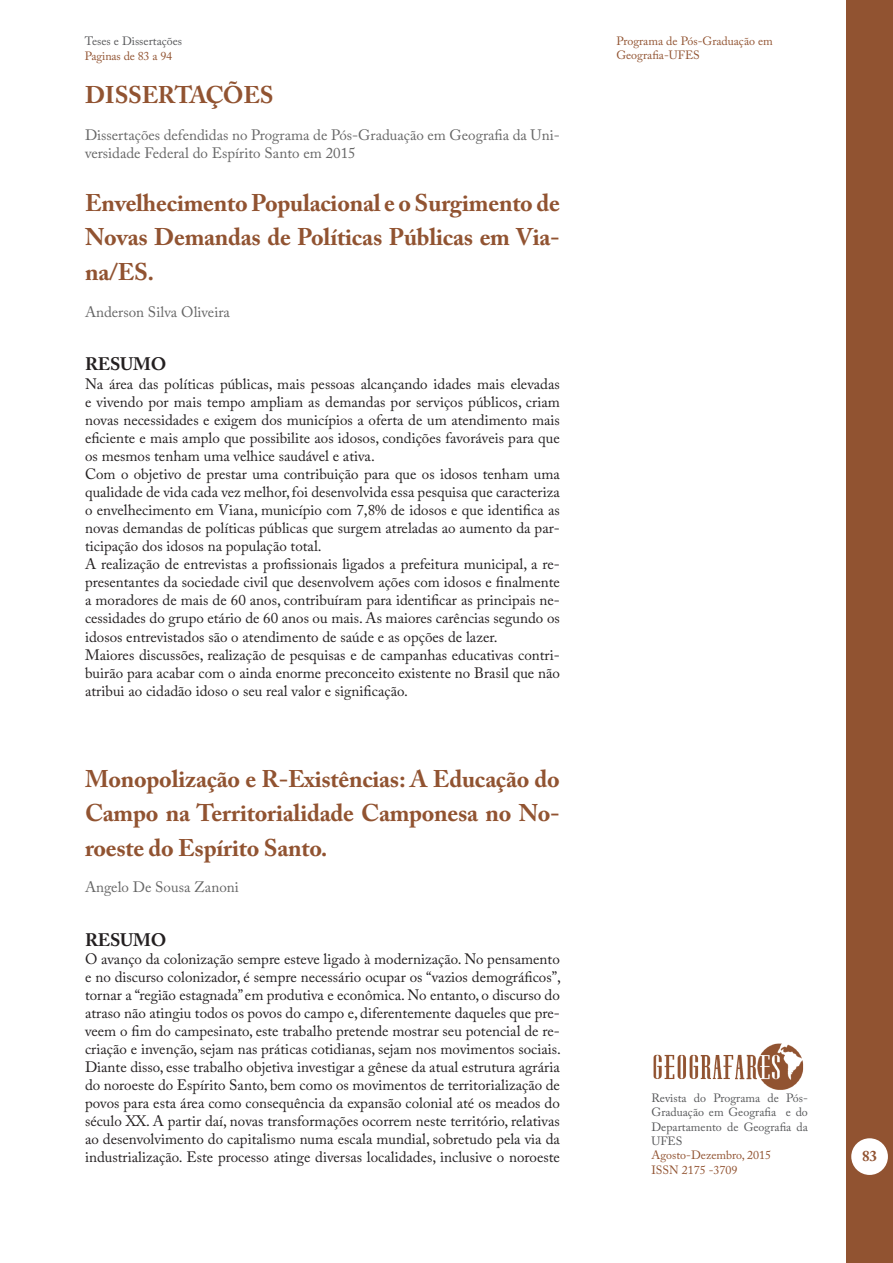
<style>
.page{position:relative;width:893px;height:1263px;background:#fff}
.page>*{position:absolute;margin:0;border:0;box-sizing:border-box;transform-origin:0 0}
.t1{font:700 24px/34.5px "Adobe Caslon Pro";letter-spacing:-.01em;color:#915331;text-align:justify}
.t2{font:700 18px "Adobe Caslon Pro";letter-spacing:-.01em;color:#231f20}
.t3{font:15px/18px "Adobe Caslon Pro";color:#231f20;text-align:justify}
.t4{font:15px/18px "Adobe Caslon Pro";color:#666}
.t5{font:700 15px "Adobe Caslon Pro";color:#915331}
.t6{font:12px/14.4px "Adobe Caslon Pro";color:#57585a;text-align:justify}
.t7{font:12px/14.4px "Adobe Caslon Pro";color:#915331}
</style>
<div class="page">
<img style="left:653px;top:1043px;width:151px;height:47px">
<div style="left:846px;top:0;width:47px;height:1263px;background:#915331"></div>
<div style="left:851px;top:1138px;width:37px;height:37px;background:#fff;border-radius:50%"></div>
<p class="t6" style="left:85px;top:34px;width:99px">Teses e Dissertações</p>
<p class="t7" style="left:85px;top:48px;width:89px">Paginas de 83 a 94</p>
<p class="t1" style="left:85px;top:77px;width:190px">DISSERTAÇÕES</p>
<p class="t4" style="left:85px;top:125px;width:476px">Dissertações defendidas no Programa de Pós-Graduação em Geografia da Uni&shy;versidade Federal do Espírito Santo em 2015</p>
<p class="t1" style="left:85px;top:185px;width:476px">Envelhecimento Populacional e o Surgimento de Novas Demandas de Políticas Públicas em Via&shy;na/ES.</p>
<p class="t4" style="left:85px;top:303px;width:146px">Anderson Silva Oliveira</p>
<p class="t2" style="left:85px;top:353px;width:83px">RESUMO</p>
<p class="t3" style="left:85px;top:374px;width:476px">Na área das políticas públicas, mais pessoas alcançando idades mais elevadas e vivendo por mais tempo ampliam as demandas por serviços públicos, criam novas necessidades e exigem dos municípios a oferta de um atendimento mais eficiente e mais amplo que possibilite aos idosos, condições favoráveis para que os mesmos tenham uma velhice saudável e ativa.</p>
<p class="t3" style="left:85px;top:465px;width:476px">Com o objetivo de prestar uma contribuição para que os idosos tenham uma qualidade de vida cada vez melhor, foi desenvolvida essa pesquisa que caracteriza o envelhecimento em Viana, município com 7,8% de idosos e que identifica as novas demandas de políticas públicas que surgem atreladas ao aumento da par&shy;ticipação dos idosos na população total.</p>
<p class="t3" style="left:85px;top:555px;width:476px">A realização de entrevistas a profissionais ligados a prefeitura municipal, a re&shy;presentantes da sociedade civil que desenvolvem ações com idosos e finalmente a moradores de mais de 60 anos, contribuíram para identificar as principais ne&shy;cessidades do grupo etário de 60 anos ou mais. As maiores carências segundo os</p>
<p class="t3" style="left:85px;top:628px;width:414px">idosos entrevistados são o atendimento de saúde e as opções de lazer.</p>
<p class="t3" style="left:85px;top:646px;width:476px">Maiores discussões, realização de pesquisas e de campanhas educativas contri&shy;buirão para acabar com o ainda enorme preconceito existente no Brasil que não atribui ao cidadão idoso o seu real valor e significação.</p>
<p class="t1" style="left:85px;top:761px;width:476px">Monopolização e R-Existências: A Educação do Campo na Territorialidade Camponesa no No&shy;roeste do Espírito Santo.</p>
<p class="t4" style="left:85px;top:878px;width:155px">Angelo De Sousa Zanoni</p>
<p class="t2" style="left:85px;top:929px;width:83px">RESUMO</p>
<p class="t3" style="left:85px;top:950px;width:477px">O avanço da colonização sempre esteve ligado à modernização. No pensamento e no discurso colonizador, é sempre necessário ocupar os “vazios demográficos”, tornar a “região estagnada” em produtiva e econômica. No entanto, o discurso do atraso não atingiu todos os povos do campo e, diferentemente daqueles que pre&shy;veem o fim do campesinato, este trabalho pretende mostrar seu potencial de re&shy;criação e invenção, sejam nas práticas cotidianas, sejam nos movimentos sociais.<br>Diante disso, esse trabalho objetiva investigar a gênese da atual estrutura agrária do noroeste do Espírito Santo, bem como os movimentos de territorialização de povos para esta área como consequência da expansão colonial até os meados do século XX. A partir daí, novas transformações ocorrem neste território, relativas ao desenvolvimento do capitalismo numa escala mundial, sobretudo pela via da industrialização. Este processo atinge diversas localidades, inclusive o noroeste</p>
<p class="t7" style="left:616px;top:34px;width:158px">Programa de Pós-Graduação em<br>Geografia-UFES</p>
<p class="t6" style="left:651px;top:1090px;width:158px">Revista do Programa de Pós-Graduação em Geografia e do Departamento de Geografia da UFES</p>
<p class="t7" style="left:651px;top:1147px;width:121px;line-height:14.9px">Agosto-Dezembro, 2015<br>ISSN 2175 -3709</p>
<p class="t5" style="left:862px;top:1147px;width:16px">83</p>
</div>
